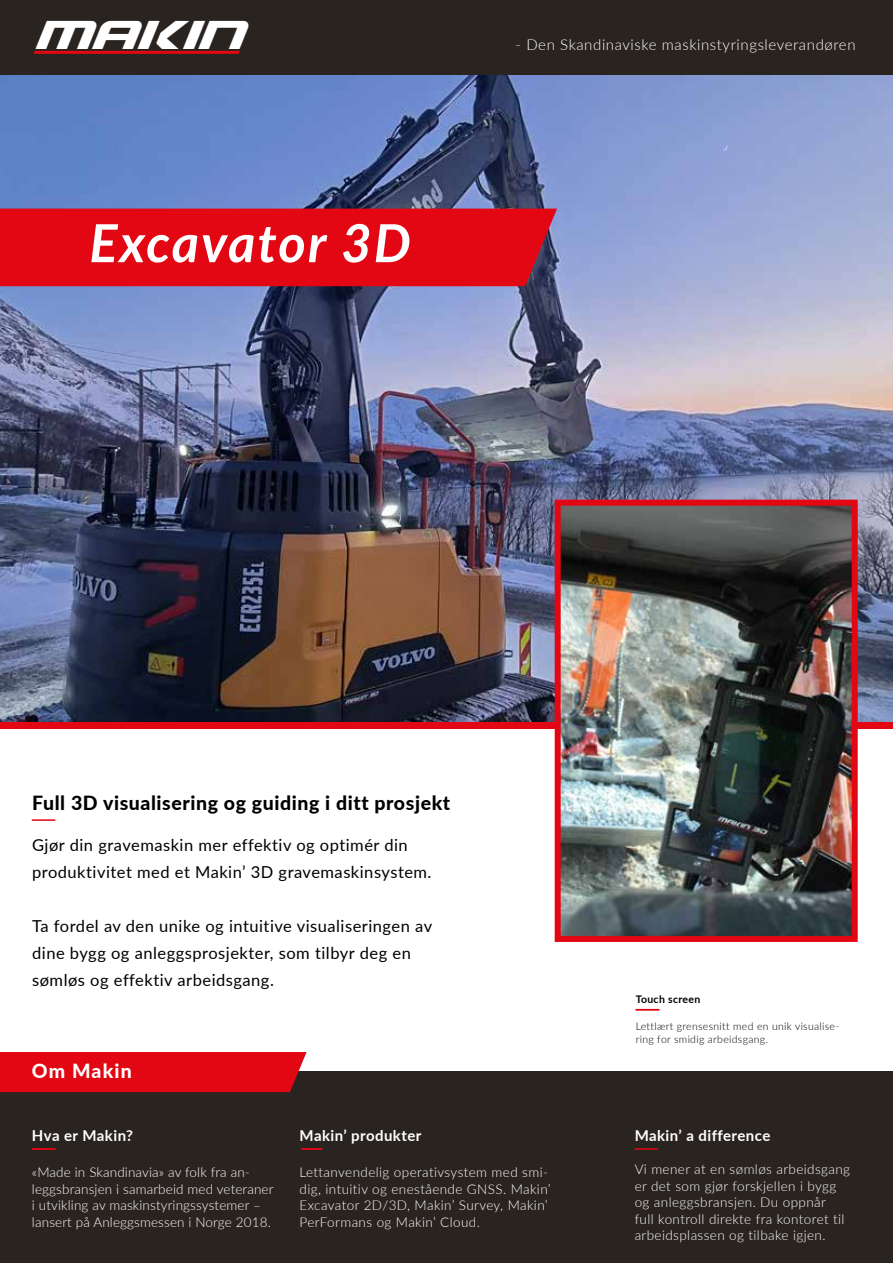
<style>
.page{position:relative;width:893px;height:1263px;background:#fff}
.page>*{position:absolute;margin:0;border:0;box-sizing:border-box;transform-origin:0 0}
.t1{font:italic 700 52.5px "Lato";letter-spacing:.04em;color:#fff}
.t2{font:italic 43.8px "Gunship";color:#fff}
.t3{font:800 19.5px "Lato";letter-spacing:.03em;color:#000}
.t4{font:800 19.5px "Lato";letter-spacing:.06em;color:#fff}
.t5{font:16.5px/27px "Lato";letter-spacing:.03em;color:#000}
.t6{font:700 15px "Lato";letter-spacing:.03em;color:#fff}
.t7{font:300 15px "Lato";letter-spacing:.04em;color:#fff}
.t8{font:300 13.5px/16.5px "Lato";letter-spacing:.03em;color:#fff}
.t9{font:300 13.5px/16.5px "Lato";letter-spacing:.01em;color:#fff}
.t10{font:300 10.5px/13.5px "Lato";letter-spacing:.03em;color:#000}
.t11{font:700 10.5px "Lato";letter-spacing:.03em;color:#000}
</style>
<div class="page">
<img style="left:0;top:75px;width:893px;height:647px">
<div style="left:0;top:209px;width:557px;height:77px;background:#e30613"></div>
<div style="left:0;top:1071px;width:893px;height:192px;background:#2a2420"></div>
<div style="left:0;top:1052px;width:307px;height:40px;background:#e30613"></div>
<div style="left:0;top:722px;width:893px;height:7px;background:#e30613"></div>
<hr style="left:634px;top:1148px;width:24px;height:2px;background:#e30613">
<img style="left:562px;top:507px;width:289px;height:428px">
<div style="left:555px;top:500px;width:303px;height:442px;border:6px solid #e30613"></div>
<div style="left:0;top:0;width:893px;height:75px;background:#2a2420"></div>
<svg style="left:33px;top:51px;width:207px;height:3px"></svg>
<hr style="left:32px;top:819px;width:23px;height:2px;background:#e30613">
<svg style="left:636px;top:1009px;width:23px;height:1px"></svg>
<hr style="left:32px;top:1148px;width:23px;height:2px;background:#e30613">
<hr style="left:301px;top:1148px;width:21px;height:2px;background:#e30613">
<h2 class="t2" style="left:33px;top:9px;width:210px">MAKIN</h2>
<h1 class="t1" style="left:89px;top:205px;width:323px">Excavator 3D</h1>
<p class="t7" style="left:516px;top:34px;width:342px">- Den Skandinaviske maskinstyringsleverandøren</p>
<h3 class="t3" style="left:32px;top:788px;width:420px">Full 3D visualisering og guiding i ditt prosjekt</h3>
<p class="t5" style="left:32px;top:831px;width:401px">Gjør din gravemaskin mer effektiv og optimér din produktivitet med et Makin’ 3D gravemaskinsystem.</p>
<p class="t5" style="left:32px;top:912px;width:402px">Ta fordel av den unike og intuitive visualiseringen av dine bygg og anleggsprosjekter, som tilbyr deg en sømløs og effektiv arbeidsgang.</p>
<h3 class="t4" style="left:32px;top:1056px;width:101px">Om Makin</h3>
<p class="t11" style="left:636px;top:991px;width:66px">Touch screen</p>
<p class="t10" style="left:636px;top:1019px;width:205px">Lettlært grensesnitt med en unik visualise&shy;ring for smidig arbeidsgang.</p>
<p class="t6" style="left:32px;top:1125px;width:103px">Hva er Makin?</p>
<p class="t9" style="left:32px;top:1164px;width:243px">«Made in Skandinavia» av folk fra an&shy;leggsbransjen i samarbeid med veteraner i utvikling av maskinstyringssystemer – lansert på Anleggsmessen i Norge 2018.</p>
<p class="t6" style="left:300px;top:1125px;width:123px">Makin’ produkter</p>
<p class="t8" style="left:300px;top:1164px;width:253px">Lettanvendelig operativsystem med smi&shy;dig, intuitiv og enestående GNSS. Makin’ Excavator 2D/3D, Makin’ Survey, Makin’ PerFormans og Makin’ Cloud.</p>
<p class="t6" style="left:635px;top:1124px;width:137px">Makin’ a difference</p>
<p class="t8" style="left:635px;top:1160px;width:217px">Vi mener at en sømløs arbeidsgang er det som gjør forskjellen i bygg og anleggsbransjen. Du oppnår<br>full kontroll direkte fra kontoret til arbeidsplassen og tilbake igjen.</p>
</div>
